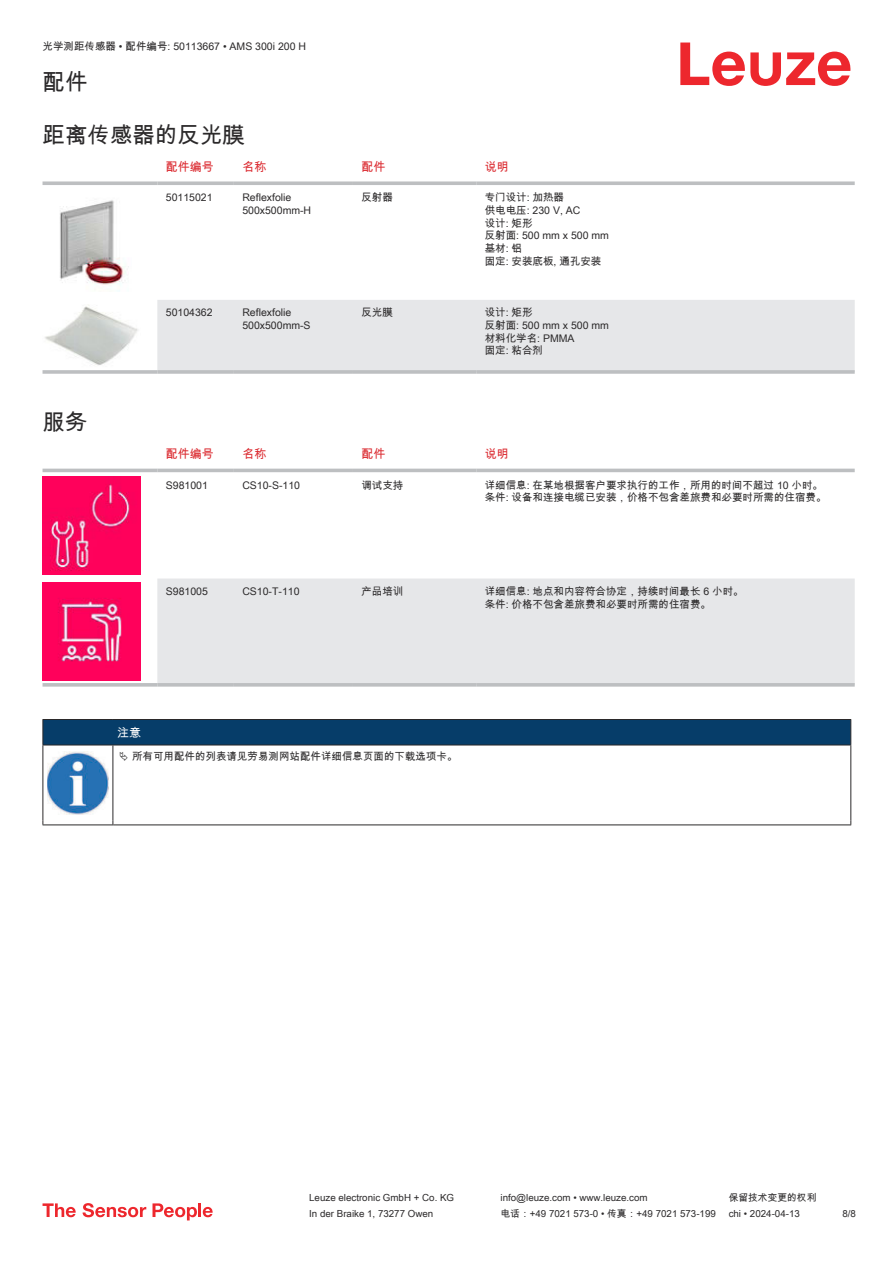
<style>
.page{position:relative;width:893px;height:1263px;background:#fff}
.page>*{position:absolute;margin:0;border:0;box-sizing:border-box;transform-origin:0 0}
.t1{font:22.5px "Arial Unicode MS";color:#2b292a}
.t2{font:12px "Arial Unicode MS";color:#db2a30}
.t3{font:12px "Arial Unicode MS";color:#fff}
.t4{font:10.5px/12.6px "Arial Unicode MS";color:#2b292a}
.t5{font:9.75px "Arial Unicode MS";color:#2b292a}
</style>
<div class="page">
<svg style="left:680px;top:43px;width:170px;height:43px"></svg>
<div style="left:157px;top:300px;width:698px;height:70px;background:#e6e7e9"></div>
<svg style="left:43px;top:181px;width:114px;height:4px"></svg>
<svg style="left:157px;top:181px;width:77px;height:4px"></svg>
<svg style="left:234px;top:181px;width:119px;height:4px"></svg>
<svg style="left:353px;top:181px;width:123px;height:4px"></svg>
<svg style="left:476px;top:181px;width:379px;height:4px;background:#c4c6c8"></svg>
<hr style="left:43px;top:370px;width:114px;height:4px;background:#bdbfc1">
<hr style="left:157px;top:370px;width:77px;height:4px;background:#bdbfc1">
<svg style="left:234px;top:370px;width:119px;height:4px"></svg>
<svg style="left:353px;top:370px;width:123px;height:4px"></svg>
<hr style="left:476px;top:370px;width:379px;height:4px;background:#bdbfc1">
<img style="left:60px;top:200px;width:69px;height:92px">
<img style="left:45px;top:305px;width:93px;height:60px">
<svg style="left:43px;top:468px;width:812px;height:213px"></svg>
<div style="left:157px;top:578px;width:698px;height:105px;background:#e6e7e9"></div>
<hr style="left:43px;top:469px;width:114px;height:3px;background:#bdbfc1">
<hr style="left:157px;top:469px;width:77px;height:3px;background:#bdbfc1">
<hr style="left:234px;top:469px;width:119px;height:3px;background:#bdbfc1">
<hr style="left:353px;top:469px;width:123px;height:3px;background:#bdbfc1">
<hr style="left:476px;top:469px;width:379px;height:3px;background:#bdbfc1">
<svg style="left:43px;top:683px;width:114px;height:4px"></svg>
<svg style="left:157px;top:683px;width:77px;height:4px"></svg>
<svg style="left:234px;top:683px;width:119px;height:4px"></svg>
<svg style="left:353px;top:683px;width:123px;height:4px"></svg>
<svg style="left:476px;top:683px;width:379px;height:4px;background:#c3c5c7"></svg>
<img style="left:43px;top:476px;width:97px;height:98px">
<img style="left:43px;top:583px;width:97px;height:98px">
<hr style="left:43px;top:745px;width:70px;height:1px;background:#2b292a">
<svg style="left:43px;top:719px;width:808px;height:26px;background:#083b65"></svg>
<hr style="left:113px;top:745px;width:738px;height:1px;background:#2b292a">
<hr style="left:43px;top:745px;width:1px;height:75px;background:#2b292a">
<hr style="left:113px;top:745px;width:1px;height:75px;background:#2b292a">
<hr style="left:850px;top:745px;width:1px;height:75px;background:#2b292a">
<hr style="left:43px;top:824px;width:70px;height:1px;background:#2b292a">
<hr style="left:113px;top:824px;width:738px;height:1px;background:#2b292a">
<img style="left:47px;top:751px;width:61px;height:63px">
<svg style="left:43px;top:1203px;width:33px;height:14px"></svg>
<svg style="left:83px;top:1203px;width:63px;height:14px"></svg>
<svg style="left:153px;top:1203px;width:44px;height:17px"></svg>
<hr style="left:198px;top:1203px;width:3px;height:14px;background:#ed272d">
<svg style="left:203px;top:1207px;width:10px;height:10px"></svg>
<p class="t4" style="left:43px;top:40px;width:265px">光学测距传感器 • 配件编号: 50113667 • AMS 300i 200 H</p>
<h1 class="t1" style="left:43px;top:66px;width:46px">配件</h1>
<h1 class="t1" style="left:43px;top:119px;width:204px">距离传感器的反光膜</h1>
<p class="t2" style="left:166px;top:158px;width:49px">配件编号</p>
<p class="t2" style="left:242px;top:158px;width:25px">名称</p>
<p class="t2" style="left:361px;top:158px;width:25px">配件</p>
<p class="t2" style="left:485px;top:158px;width:25px">说明</p>
<p class="t4" style="left:166px;top:191px;width:48px">50115021</p>
<p class="t4" style="left:242px;top:191px;width:70px">Reflexfolie<br>500x500mm-H</p>
<p class="t4" style="left:361px;top:191px;width:33px">反射器</p>
<p class="t4" style="left:485px;top:191px;width:126px">专门设计: 加热器<br>供电电压: 230 V, AC<br>设计: 矩形<br>反射面: 500 mm x 500 mm基材: 铝<br>固定: 安装底板, 通孔安装</p>
<h1 class="t1" style="left:43px;top:406px;width:46px">服务</h1>
<p class="t4" style="left:166px;top:306px;width:48px">50104362</p>
<p class="t4" style="left:242px;top:306px;width:70px">Reflexfolie<br>500x500mm-S</p>
<p class="t4" style="left:361px;top:306px;width:33px">反光膜</p>
<p class="t4" style="left:485px;top:306px;width:126px">设计: 矩形<br>反射面: 500 mm x 500 mm材料化学名: PMMA<br>固定: 粘合剂</p>
<p class="t2" style="left:166px;top:445px;width:49px">配件编号</p>
<p class="t2" style="left:242px;top:445px;width:25px">名称</p>
<p class="t2" style="left:361px;top:445px;width:25px">配件</p>
<p class="t2" style="left:485px;top:445px;width:25px">说明</p>
<p class="t4" style="left:166px;top:478px;width:44px">S981001</p>
<p class="t4" style="left:242px;top:478px;width:59px">CS10-S-110</p>
<p class="t4" style="left:361px;top:478px;width:43px">调试支持</p>
<p class="t4" style="left:485px;top:478px;width:343px">详细信息: 在某地根据客户要求执行的工作，所用的时间不超过 10 小时。条件: 设备和连接电缆已安装，价格不包含差旅费和必要时所需的住宿费。</p>
<p class="t4" style="left:166px;top:585px;width:44px">S981005</p>
<p class="t4" style="left:242px;top:585px;width:59px">CS10-T-110</p>
<p class="t4" style="left:361px;top:585px;width:43px">产品培训</p>
<p class="t4" style="left:485px;top:585px;width:261px">详细信息: 地点和内容符合协定，持续时间最长 6 小时。条件: 价格不包含差旅费和必要时所需的住宿费。</p>
<p class="t3" style="left:117px;top:724px;width:25px">注意</p>
<p class="t4" style="left:132px;top:749px;width:327px">所有可用配件的列表请见劳易测网站配件详细信息页面的下载选项卡。</p>
<p class="t5" style="left:309px;top:1191px;width:146px">Leuze electronic GmbH + Co. KG</p>
<p class="t5" style="left:501px;top:1191px;width:149px">info@leuze.com • www.leuze.com</p>
<p class="t5" style="left:729px;top:1191px;width:89px">保留技术变更的权利</p>
<p class="t5" style="left:309px;top:1206px;width:126px">In der Braike 1, 73277 Owen</p>
<p class="t5" style="left:501px;top:1206px;width:217px">电话：+49 7021 573-0 • 传真：+49 7021 573-199</p>
<p class="t5" style="left:729px;top:1206px;width:73px">chi • 2024-04-13</p>
<p class="t5" style="left:842px;top:1206px;width:15px">8/8</p>
</div>
